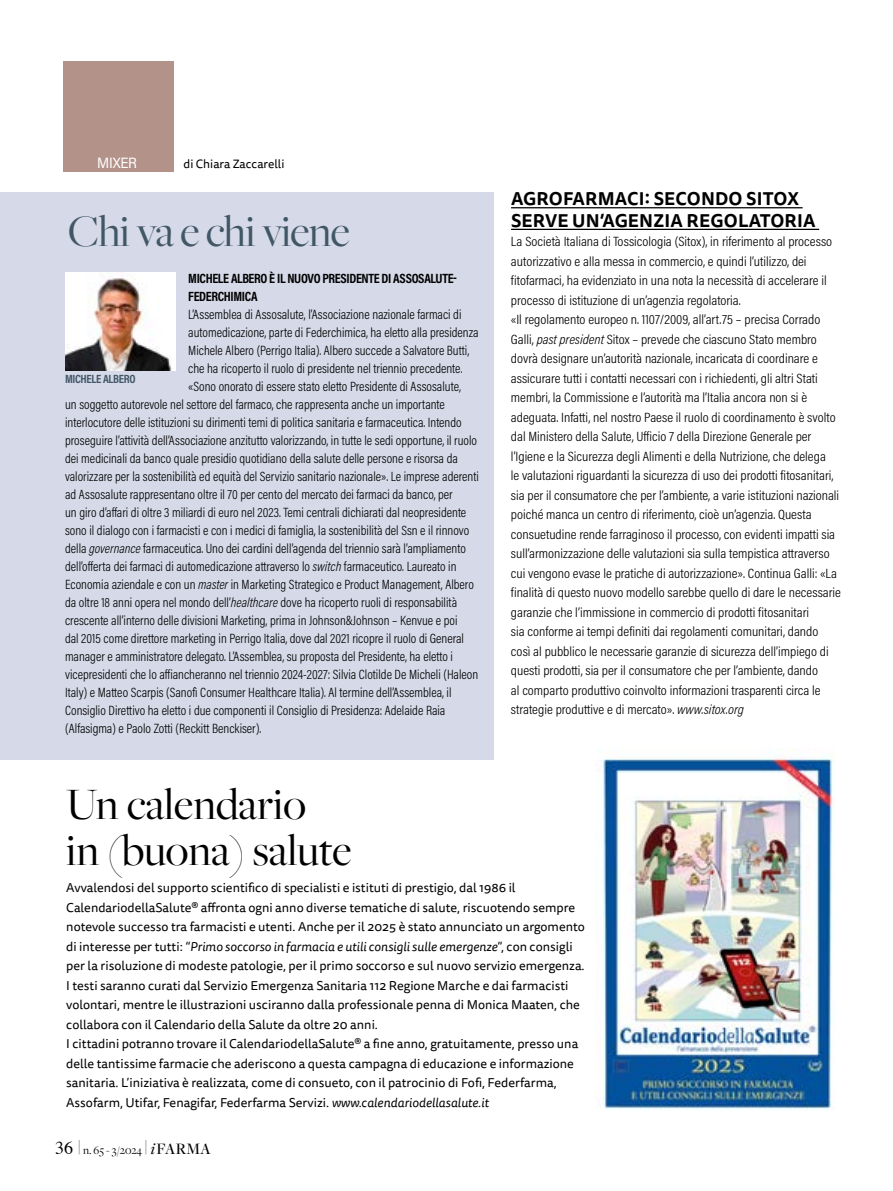
<style>
.page{position:relative;width:893px;height:1191px;background:#fff}
.page>*{position:absolute;margin:0;border:0;box-sizing:border-box;transform-origin:0 0}
.t1{font:46.5px/46.5px "Freight Big Pro";color:#000}
.t2{font:46.5px "Freight Big Pro";letter-spacing:-.02em;color:#425766}
.t3{font:700 18px/21.6px "Tisa Sans Pro";letter-spacing:.01em;color:#000}
.t4{font:15px "Acumin Pro Semi Cond";letter-spacing:-.015em;color:#fff}
.t5{font:300 13.5px "Acumin Pro Cond";color:#000}
.t6{font:300 13.5px/19.5px "Acumin Pro Cond";color:#000;scale:1.08 1}
.t7{font:700 13.5px/18px "Acumin Pro Cond";letter-spacing:-.025em;color:#000}
.t8{font:12.75px/19.5px "Tisa Sans Pro";color:#000}
.t9{font:12px "Freight Disp Pro";color:#000}
.t10{font:12px "Tisa Sans Pro";color:#000}
.t11{font:700 12px "Acumin Pro Cond";letter-spacing:-.025em;color:#425766}
.s1{font-style:italic}
.s2{font-family:"Times";font-size:18px}
.s3{font-weight:500;font-style:italic;font-size:16.5px}
.s4{font-weight:500;font-size:16.5px}
</style>
<div class="page">
<div style="left:63px;top:62px;width:110px;height:110px;background:#b29289"></div>
<hr style="left:511px;top:207px;width:292px;height:1px;background:#000">
<hr style="left:511px;top:229px;width:308px;height:1px;background:#000">
<img style="left:601px;top:748px;width:233px;height:362px">
<div style="left:0;top:192px;width:494px;height:567px;background:#d6dae8"></div>
<img style="left:65px;top:273px;width:111px;height:97px">
<p class="t4" style="left:97px;top:153px;width:42px">MIXER</p>
<p class="t10" style="left:184px;top:156px;width:102px">di Chiara Zaccarelli</p>
<h1 class="t2" style="left:68px;top:201px;width:283px">Chi va e chi viene</h1>
<p class="t7" style="left:188px;top:268px;width:270px">MICHELE ALBERO È IL NUOVO PRESIDENTE DI ASSOSALUTE-<br>FEDERCHIMICA</p>
<p class="t5" style="left:188px;top:305px;width:275px">L’Assemblea di Assosalute, l’Associazione nazionale farmaci di</p>
<p class="t5" style="left:188px;top:323px;width:292px">automedicazione, parte di Federchimica, ha eletto alla presidenza</p>
<p class="t5" style="left:188px;top:341px;width:282px">Michele Albero (Perrigo Italia). Albero succede a Salvatore Butti,</p>
<p class="t5" style="left:188px;top:359px;width:276px">che ha ricoperto il ruolo di presidente nel triennio precedente.</p>
<p class="t5" style="left:188px;top:377px;width:274px">«Sono onorato di essere stato eletto Presidente di Assosalute,</p>
<p class="t5" style="left:65px;top:395px;width:381px">un soggetto autorevole nel settore del farmaco, che rappresenta anche un importante</p>
<p class="t5" style="left:65px;top:413px;width:398px">interlocutore delle istituzioni su dirimenti temi di politica sanitaria e farmaceutica. Intendo</p>
<p class="t5" style="left:65px;top:431px;width:413px">proseguire l’attività dell’Associazione anzitutto valorizzando, in tutte le sedi opportune, il ruolo</p>
<p class="t5" style="left:65px;top:449px;width:394px">dei medicinali da banco quale presidio quotidiano della salute delle persone e risorsa da</p>
<p class="t5" style="left:65px;top:467px;width:415px">valorizzare per la sostenibilità ed equità del Servizio sanitario nazionale». Le imprese aderenti</p>
<p class="t5" style="left:65px;top:485px;width:389px">ad Assosalute rappresentano oltre il 70 per cento del mercato dei farmaci da banco, per</p>
<p class="t5" style="left:65px;top:503px;width:403px">un giro d’affari di oltre 3 miliardi di euro nel 2023. Temi centrali dichiarati dal neopresidente</p>
<p class="t5" style="left:65px;top:521px;width:406px">sono il dialogo con i farmacisti e con i medici di famiglia, la sostenibilità del Ssn e il rinnovo</p>
<p class="t5" style="left:65px;top:539px;width:402px">della <span class="s1">governance</span> farmaceutica. Uno dei cardini dell’agenda del triennio sarà l’ampliamento</p>
<p class="t5" style="left:65px;top:557px;width:393px">dell’offerta dei farmaci di automedicazione attraverso lo <span class="s1">switch</span> farmaceutico. Laureato in</p>
<p class="t5" style="left:65px;top:575px;width:410px">Economia aziendale e con un <span class="s1">master</span> in Marketing Strategico e Product Management, Albero</p>
<p class="t5" style="left:65px;top:593px;width:394px">da oltre 18 anni opera nel mondo dell’<span class="s1">healthcare</span> dove ha ricoperto ruoli di responsabilità</p>
<p class="t5" style="left:65px;top:611px;width:394px">crescente all’interno delle divisioni Marketing, prima in Johnson&amp;Johnson – Kenvue e poi</p>
<p class="t5" style="left:65px;top:629px;width:400px">dal 2015 come direttore marketing in Perrigo Italia, dove dal 2021 ricopre il ruolo di General</p>
<p class="t5" style="left:65px;top:647px;width:389px">manager e amministratore delegato. L’Assemblea, su proposta del Presidente, ha eletto i</p>
<p class="t5" style="left:65px;top:665px;width:415px">vicepresidenti che lo affiancheranno nel triennio 2024-2027: Silvia Clotilde De Micheli (Haleon</p>
<p class="t5" style="left:65px;top:683px;width:388px">Italy) e Matteo Scarpis (Sanofì Consumer Healthcare Italia). Al termine dell’Assemblea, il</p>
<p class="t5" style="left:65px;top:701px;width:382px">Consiglio Direttivo ha eletto i due componenti il Consiglio di Presidenza: Adelaide Raia</p>
<p class="t5" style="left:65px;top:719px;width:198px">(Alfasigma) e Paolo Zotti (Reckitt Benckiser).</p>
<p class="t11" style="left:65px;top:371px;width:72px">MICHELE ALBERO</p>
<h2 class="t3" style="left:511px;top:188px;width:306px">AGROFARMACI: SECONDO SITOX<br>SERVE UN’AGENZIA REGOLATORIA</h2>
<p class="t6" style="left:511px;top:232px;width:307px">La Società Italiana di Tossicologia (Sitox), in riferimento al processo autorizzativo e alla messa in commercio, e quindi l’utilizzo, dei fitofarmaci, ha evidenziato in una nota la necessità di accelerare il processo di istituzione di un’agenzia regolatoria.<br>«Il regolamento europeo n. 1107/2009, all’art.75 – precisa Corrado Galli, <span class="s1">past president</span> Sitox – prevede che ciascuno Stato membro dovrà designare un’autorità nazionale, incaricata di coordinare e assicurare tutti i contatti necessari con i richiedenti, gli altri Stati membri, la Commissione e l’autorità ma l’Italia ancora non si è adeguata. Infatti, nel nostro Paese il ruolo di coordinamento è svolto dal Ministero della Salute, Ufficio 7 della Direzione Generale per l’Igiene e la Sicurezza degli Alimenti e della Nutrizione, che delega<br>le valutazioni riguardanti la sicurezza di uso dei prodotti fitosanitari, sia per il consumatore che per l’ambiente, a varie istituzioni nazionali poiché manca un centro di riferimento, cioè un’agenzia. Questa consuetudine rende farraginoso il processo, con evidenti impatti sia sull’armonizzazione delle valutazioni sia sulla tempistica attraverso cui vengono evase le pratiche di autorizzazione». Continua Galli: «La finalità di questo nuovo modello sarebbe quello di dare le necessarie garanzie che l’immissione in commercio di prodotti fitosanitari<br>sia conforme ai tempi definiti dai regolamenti comunitari, dando così al pubblico le necessarie garanzie di sicurezza dell’impiego di questi prodotti, sia per il consumatore che per l’ambiente, dando<br>al comparto produttivo coinvolto informazioni trasparenti circa le strategie produttive e di mercato». <span class="s1">www.sitox.org</span></p>
<h1 class="t1" style="left:66px;top:779px;width:287px">Un calendario<br>in (buona) salute</h1>
<p class="t8" style="left:66px;top:878px;width:520px">Avvalendosi del supporto scientifico di specialisti e istituti di prestigio, dal 1986 il CalendariodellaSalute® affronta ogni anno diverse tematiche di salute, riscuotendo sempre notevole successo tra farmacisti e utenti. Anche per il 2025 è stato annunciato un argomento di interesse per tutti: “<span class="s1">Primo soccorso in farmacia e utili consigli sulle emergenze</span>”, con consigli per la risoluzione di modeste patologie, per il primo soccorso e sul nuovo servizio emergenza.<br>I testi saranno curati dal Servizio Emergenza Sanitaria 112 Regione Marche e dai farmacisti volontari, mentre le illustrazioni usciranno dalla professionale penna di Monica Maaten, che collabora con il Calendario della Salute da oltre 20 anni.<br>I cittadini potranno trovare il CalendariodellaSalute® a fine anno, gratuitamente, presso una delle tantissime farmacie che aderiscono a questa campagna di educazione e informazione sanitaria. L’iniziativa è realizzata, come di consueto, con il patrocinio di Fofi, Federfarma, Assofarm, Utifar, Fenagifar, Federfarma Servizi. <span class="s1">www.calendariodellasalute.it</span></p>
<p class="t9" style="left:55px;top:1142px;width:157px"><span class="s2">36</span> <sup>|</sup> n. 65 - 3/2024 <sup>|</sup> <span class="s3">i</span><span class="s4">FARMA</span></p>
</div>
